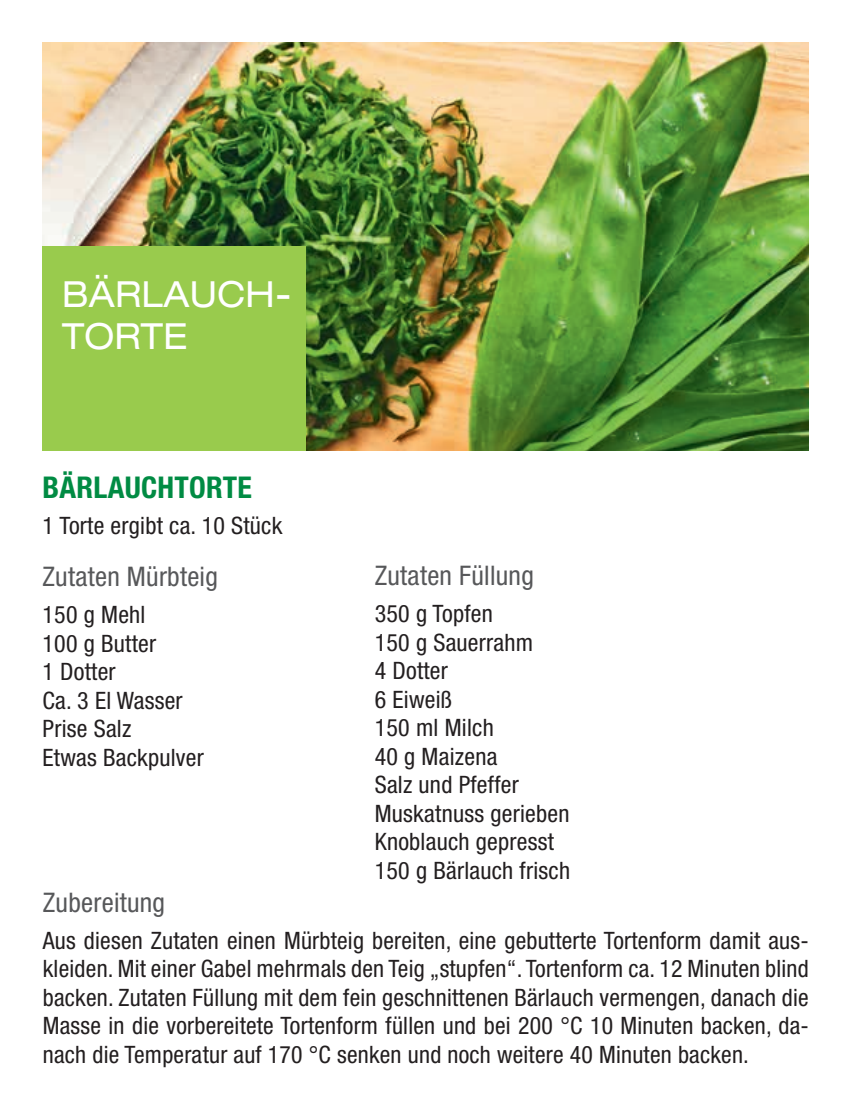
<style>
.page{position:relative;width:851px;height:1106px;background:#fff}
.page>*{position:absolute;margin:0;border:0;box-sizing:border-box;transform-origin:0 0}
.t1{font:expanded 36px/42px "Helvetica Neue LT Pro";letter-spacing:.01em;color:#fff;scale:.95 1}
.t2{font:700 condensed 30px "Helvetica Neue LT Pro";letter-spacing:.01em;color:#008b43}
.t3{font:condensed 27px "Helvetica Neue LT Pro";letter-spacing:.01em;color:#57585a}
.t4{font:condensed 24px/28.5px "Helvetica Neue LT Pro";letter-spacing:.01em;color:#231f20}
</style>
<div class="page">
<img style="left:43px;top:43px;width:765px;height:408px">
<div style="left:43px;top:247px;width:263px;height:204px;background:#99cb4d"></div>
<h1 class="t1" style="left:62px;top:272px;width:243px">BÄRLAUCH-<br>TORTE</h1>
<p class="t2" style="left:43px;top:469px;width:211px">BÄRLAUCHTORTE</p>
<p class="t4" style="left:43px;top:511px;width:241px">1 Torte ergibt ca. 10 Stück</p>
<p class="t3" style="left:43px;top:560px;width:177px">Zutaten Mürbteig</p>
<p class="t4" style="left:43px;top:600px;width:163px">150 g Mehl<br>100 g Butter<br>1 Dotter<br>Ca. 3 El Wasser<br>Prise Salz<br>Etwas Backpulver</p>
<p class="t3" style="left:374px;top:559px;width:161px">Zutaten Füllung</p>
<p class="t4" style="left:374px;top:599px;width:197px">350 g Topfen<br>150 g Sauerrahm<br>4 Dotter<br>6 Eiweiß<br>150 ml Milch<br>40 g Maizena<br>Salz und Pfeffer<br>Muskatnuss gerieben<br>Knoblauch gepresst<br>150 g Bärlauch frisch</p>
<p class="t3" style="left:43px;top:886px;width:124px">Zubereitung</p>
<p class="t4" style="left:43px;top:925px;width:767px;text-align:justify">Aus diesen Zutaten einen Mürbteig bereiten, eine gebutterte Tortenform damit aus&shy;kleiden. Mit einer Gabel mehrmals den Teig „stupfen“. Tortenform ca. 12 Minuten blind backen. Zutaten Füllung mit dem fein geschnittenen Bärlauch vermengen, danach die Masse in die vorbereitete Tortenform füllen und bei 200 °C 10 Minuten backen, da&shy;nach die Temperatur auf 170 °C senken und noch weitere 40 Minuten backen.</p>
</div>
